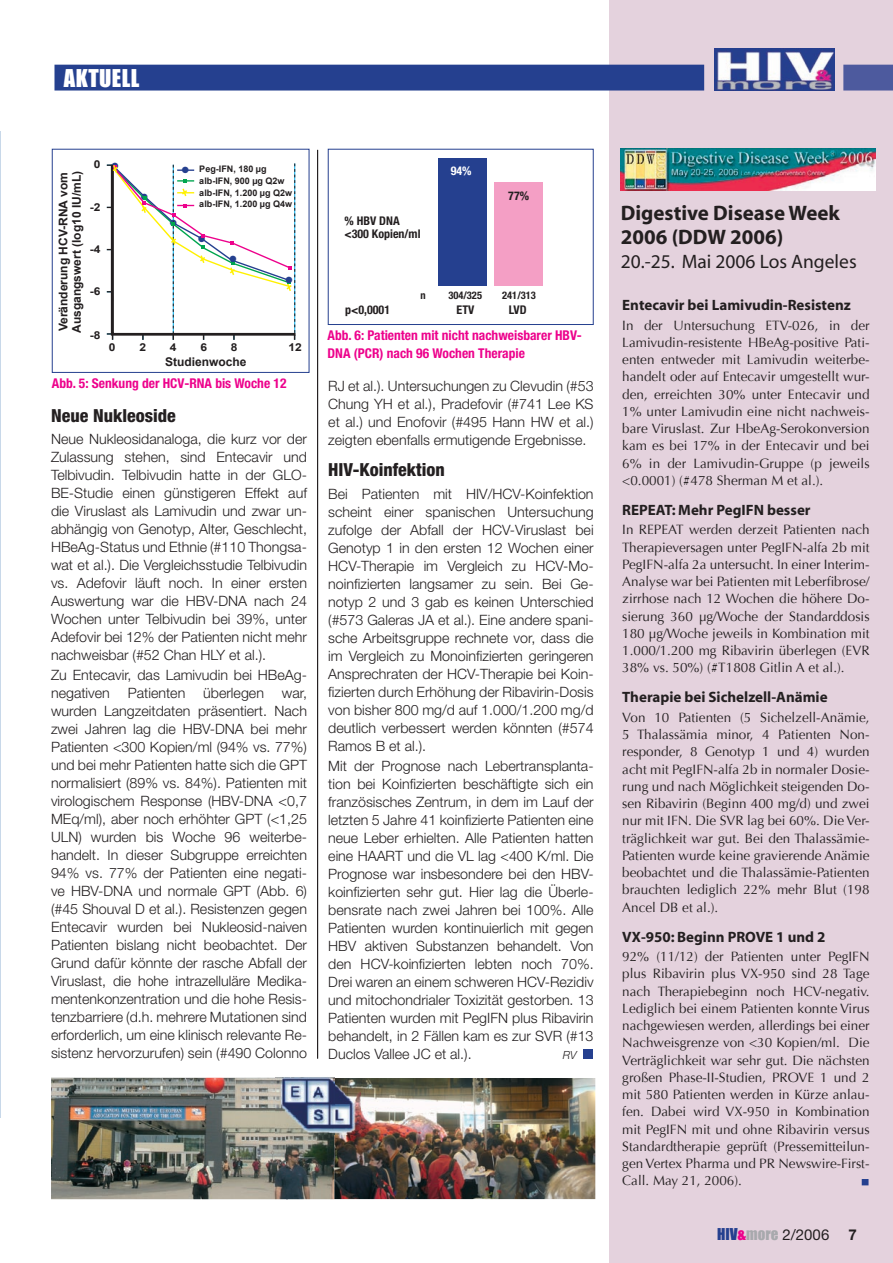
<style>
.page{position:relative;width:893px;height:1263px;background:#fff}
.page>*{position:absolute;margin:0;border:0;box-sizing:border-box;transform-origin:0 0}
.t1{font:22.5px "Impact";letter-spacing:.02em;color:#fff}
.t2{font:700 21px/24px "Myriad";color:#231f20}
.t3{font:19.5px "Myriad";color:#231f20}
.t4{font:800 condensed 18px "Helvetica Neue";color:#231f20}
.t5{font:700 15px "Myriad";color:#231f20}
.t6{font:15px "Helvetica Neue";color:#231f20}
.t7{font:700 15px "Helvetica Neue";color:#231f20}
.t8{font:300 14.25px/18px "Helvetica Neue";color:#231f20;text-align:justify}
.t9{font:13.5px/17.2px "Optima";color:#231f20;text-align:justify}
.t10{font:700 condensed 13.5px/18px "Helvetica Neue";color:#ed028c}
.t11{font:700 12px/13.5px "Arial";color:#231f20}
.t12{font:700 condensed 12px/13.5px "Helvetica Neue";color:#231f20}
.t13{font:700 condensed 12px "Helvetica Neue";color:#fff}
.t14{font:italic 300 11.25px "Helvetica Neue";color:#231f20}
.t15{font:700 10.95px "Arial";color:#231f20;scale:1.1 1}
.t16{font:700 condensed 10.5px "Helvetica Neue";color:#231f20}
.t17{font:700 9px/11.9px "Arial";color:#231f20}
.t18{font:9px "Zapf Dingbats ITC";color:#25408f}
.s1{font-family:"Impact";color:#25408f}
.s2{font-family:"Impact";color:#ed028c}
.s3{font-family:"Impact";color:#a8a9ad}
</style>
<div class="page">
<img style="left:334px;top:1078px;width:261px;height:121px">
<div style="left:609px;top:0;width:284px;height:1263px;background:#e4d2dd"></div>
<div style="left:55px;top:65px;width:648px;height:25px;background:#25408f"></div>
<div style="left:54px;top:65px;width:650px;height:26px;border:2px solid #25408f"></div>
<img style="left:714px;top:48px;width:120px;height:42px">
<svg style="left:843px;top:65px;width:50px;height:26px"></svg>
<svg style="left:0;top:131px;width:1px;height:987px"></svg>
<div style="left:52px;top:149px;width:257px;height:224px;border:1px solid #25408f"></div>
<div style="left:328px;top:149px;width:266px;height:176px;border:1px solid #25408f"></div>
<div style="left:439px;top:159px;width:48px;height:127px;background:#25408f"></div>
<div style="left:495px;top:182px;width:48px;height:104px;background:#f49fc5"></div>
<hr style="left:317px;top:150px;width:1px;height:908px;background:#231f20">
<svg style="left:107px;top:163px;width:189px;height:177px"></svg>
<div style="left:583px;top:1049px;width:10px;height:10px;background:#25408f"></div>
<img style="left:51px;top:1078px;width:236px;height:121px">
<img style="left:287px;top:1135px;width:47px;height:64px">
<img style="left:276px;top:1077px;width:85px;height:58px">
<img style="left:621px;top:148px;width:255px;height:42px">
<svg style="left:862px;top:1179px;width:6px;height:6px"></svg>
<h1 class="t1" style="left:64px;top:64px;width:77px">AKTUELL</h1>
<p class="t15" style="left:94px;top:158px;width:8px">0</p>
<p class="t11" style="left:56px;top:333px;width:164px;rotate:-90deg">Veränderung HCV-RNA vom<br>Ausgangswert (log10 IU/mL)</p>
<p class="t15" style="left:90px;top:201px;width:11px">-2</p>
<p class="t15" style="left:90px;top:243px;width:11px">-4</p>
<p class="t15" style="left:90px;top:285px;width:11px">-6</p>
<p class="t15" style="left:90px;top:329px;width:11px">-8</p>
<p class="t18" style="left:111px;top:162px;width:9px">●</p>
<p class="t15" style="left:109px;top:341px;width:8px">0</p>
<p class="t18" style="left:141px;top:193px;width:9px">●</p>
<p class="t18" style="left:182px;top:166px;width:9px">●</p>
<p class="t18" style="left:170px;top:218px;width:9px">●</p>
<p class="t17" style="left:199px;top:163px;width:94px">Peg-IFN, 180 µg alb-IFN, 900 µg Q2w alb-IFN, 1.200 µg Q2w alb-IFN, 1.200 µg Q4w</p>
<p class="t18" style="left:198px;top:235px;width:9px">●</p>
<p class="t18" style="left:230px;top:255px;width:9px">●</p>
<p class="t18" style="left:285px;top:275px;width:9px">●</p>
<p class="t15" style="left:139px;top:341px;width:8px">2</p>
<p class="t15" style="left:170px;top:341px;width:8px">4</p>
<p class="t15" style="left:200px;top:341px;width:8px">6</p>
<p class="t15" style="left:231px;top:341px;width:8px">8</p>
<p class="t15" style="left:288px;top:341px;width:14px">12</p>
<p class="t11" style="left:165px;top:355px;width:83px">Studienwoche</p>
<p class="t12" style="left:345px;top:213px;width:77px">% HBV DNA &lt;300 Kopien/ml</p>
<p class="t13" style="left:451px;top:163px;width:22px">94%</p>
<p class="t12" style="left:508px;top:189px;width:22px">77%</p>
<p class="t12" style="left:345px;top:303px;width:46px">p&lt;0,0001</p>
<p class="t16" style="left:420px;top:288px;width:7px">n</p>
<p class="t16" style="left:448px;top:288px;width:35px">304/325</p>
<p class="t16" style="left:502px;top:288px;width:35px">241/313</p>
<p class="t12" style="left:457px;top:302px;width:19px">ETV</p>
<p class="t12" style="left:509px;top:302px;width:19px">LVD</p>
<p class="t10" style="left:328px;top:326px;width:256px">Abb. 6: Patienten mit nicht nachweisbarer HBV-<br>DNA (PCR) nach 96 Wochen Therapie</p>
<p class="t10" style="left:52px;top:374px;width:236px">Abb. 5: Senkung der HCV-RNA bis Woche 12</p>
<p class="t8" style="left:328px;top:376px;width:267px">RJ et al.). Untersuchungen zu Clevudin (#53<br>Chung YH et al.), Pradefovir (#741 Lee KS et al.) und Enofovir (#495 Hann HW et al.) zeigten ebenfalls ermutigende Ergebnisse.</p>
<p class="t4" style="left:328px;top:459px;width:118px">HIV-Koinfektion</p>
<p class="t8" style="left:328px;top:484px;width:267px">Bei Patienten mit HIV/HCV-Koinfektion scheint einer spanischen Untersuchung zufolge der Abfall der HCV-Viruslast bei Genotyp 1 in den ersten 12 Wochen einer HCV-Therapie im Vergleich zu HCV-Mo&shy;noinfizierten langsamer zu sein. Bei Ge&shy;notyp 2 und 3 gab es keinen Unterschied (#573 Galeras JA et al.). Eine andere spani&shy;sche Arbeitsgruppe rechnete vor, dass die im Vergleich zu Monoinfizierten geringeren Ansprechraten der HCV-Therapie bei Koin&shy;fizierten durch Erhöhung der Ribavirin-Dosis von bisher 800 mg/d auf 1.000/1.200 mg/d deutlich verbessert werden könnten (#574<br>Ramos B et al.).</p>
<p class="t8" style="left:328px;top:756px;width:267px">Mit der Prognose nach Lebertransplanta&shy;tion bei Koinfizierten beschäftigte sich ein französisches Zentrum, in dem im Lauf der letzten 5 Jahre 41 koinfizierte Patienten eine neue Leber erhielten. Alle Patienten hatten eine HAART und die VL lag &lt;400 K/ml. Die Prognose war insbesondere bei den HBV&shy;koinfizierten sehr gut. Hier lag die Überle&shy;bensrate nach zwei Jahren bei 100%. Alle Patienten wurden kontinuierlich mit gegen HBV aktiven Substanzen behandelt. Von den HCV-koinfizierten lebten noch 70%.<br>Drei waren an einem schweren HCV-Rezidiv und mitochondrialer Toxizität gestorben. 13<br>Patienten wurden mit PegIFN plus Ribavirin behandelt, in 2 Fällen kam es zur SVR (#13<br>Duclos Vallee JC et al.).</p>
<p class="t4" style="left:51px;top:404px;width:126px">Neue Nukleoside</p>
<p class="t8" style="left:51px;top:430px;width:257px">Neue Nukleosidanaloga, die kurz vor der Zulassung stehen, sind Entecavir und Telbivudin. Telbivudin hatte in der GLO-BE-Studie einen günstigeren Effekt auf die Viruslast als Lamivudin und zwar un&shy;abhängig von Genotyp, Alter, Geschlecht, HBeAg-Status und Ethnie (#110 Thongsa&shy;wat et al.). Die Vergleichsstudie Telbivudin vs. Adefovir läuft noch. In einer ersten Auswertung war die HBV-DNA nach 24<br>Wochen unter Telbivudin bei 39%, unter Adefovir bei 12% der Patienten nicht mehr nachweisbar (#52 Chan HLY et al.).</p>
<p class="t8" style="left:51px;top:666px;width:257px">Zu Entecavir, das Lamivudin bei HBeAg&shy;negativen</p>
<p class="t8" style="left:128px;top:684px;width:59px">Patienten</p>
<p class="t8" style="left:203px;top:684px;width:62px">überlegen</p>
<p class="t8" style="left:51px;top:684px;width:257px;text-indent:231px">war, wurden Langzeitdaten präsentiert. Nach zwei Jahren lag die HBV-DNA bei mehr Patienten &lt;300 Kopien/ml (94% vs. 77%) und bei mehr Patienten hatte sich die GPT normalisiert (89% vs. 84%). Patienten mit virologischem Response (HBV-DNA &lt;0,7<br>MEq/ml), aber noch erhöhter GPT (&lt;1,25<br>ULN) wurden bis Woche 96 weiterbe&shy;handelt. In dieser Subgruppe erreichten 94% vs. 77% der Patienten eine negati&shy;ve HBV-DNA und normale GPT (Abb. 6) (#45 Shouval D et al.). Resistenzen gegen Entecavir wurden bei Nukleosid-naiven Patienten bislang nicht beobachtet. Der Grund dafür könnte der rasche Abfall der Viruslast, die hohe intrazelluläre Medika&shy;mentenkonzentration und die hohe Resis&shy;tenzbarriere (d.h. mehrere Mutationen sind erforderlich, um eine klinisch relevante Re&shy;sistenz hervorzurufen) sein (#490 Colonno</p>
<p class="t14" style="left:563px;top:1048px;width:15px">RV</p>
<h2 class="t2" style="left:621px;top:202px;width:221px">Digestive Disease Week<br>2006 (DDW 2006)</h2>
<h3 class="t3" style="left:621px;top:252px;width:237px">20.-25. Mai 2006 Los Angeles</h3>
<p class="t5" style="left:622px;top:297px;width:230px">Entecavir bei Lamivudin-Resistenz</p>
<p class="t9" style="left:622px;top:317px;width:249px">In der Untersuchung ETV-026, in der Lamivudin-resistente HBeAg-positive Pati&shy;enten entweder mit Lamivudin weiterbe&shy;handelt oder auf Entecavir umgestellt wur&shy;den, erreichten 30% unter Entecavir und 1% unter Lamivudin eine nicht nachweis&shy;bare Viruslast. Zur HbeAg-Serokonversion kam es bei 17% in der Entecavir und bei 6% in der Lamivudin-Gruppe (p jeweils &lt;0.0001) (#478 Sherman M et al.).</p>
<p class="t5" style="left:622px;top:502px;width:190px">REPEAT: Mehr PegIFN besser</p>
<p class="t9" style="left:622px;top:521px;width:249px">In REPEAT werden derzeit Patienten nach Therapieversagen unter PegIFN-alfa 2b mit PegIFN-alfa 2a untersucht. In einer Interim-Analyse war bei Patienten mit Leberfibrose/ zirrhose nach 12 Wochen die höhere Do&shy;sierung 360 µg/Woche der Standarddosis 180 µg/Woche jeweils in Kombination mit 1.000/1.200 mg Ribavirin überlegen (EVR 38% vs. 50%) (#T1808 Gitlin A et al.).</p>
<p class="t5" style="left:622px;top:690px;width:207px">Therapie bei Sichelzell-Anämie</p>
<p class="t9" style="left:622px;top:709px;width:249px">Von 10 Patienten (5 Sichelzell-Anämie, 5 Thalassämia minor, 4 Patienten Non&shy;responder, 8 Genotyp 1 und 4) wurden acht mit PegIFN-alfa 2b in normaler Dosie&shy;rung und nach Möglichkeit steigenden Do&shy;sen Ribavirin (Beginn 400 mg/d) und zwei nur mit IFN. Die SVR lag bei 60%. Die Ver&shy;träglichkeit war gut. Bei den Thalassämie-Patienten wurde keine gravierende Anämie beobachtet und die Thalassämie-Patienten brauchten lediglich 22% mehr Blut (198<br>Ancel DB et al.).</p>
<p class="t5" style="left:622px;top:929px;width:205px">VX-950: Beginn PROVE 1 und 2</p>
<p class="t9" style="left:622px;top:948px;width:249px">92% (11/12) der Patienten unter PegIFN plus Ribavirin plus VX-950 sind 28 Tage nach Therapiebeginn noch HCV-negativ.<br>Lediglich bei einem Patienten konnte Virus nachgewiesen werden, allerdings bei einer Nachweisgrenze von &lt;30 Kopien/ml. Die Verträglichkeit war sehr gut. Die nächsten großen Phase-II-Studien, PROVE 1 und 2 mit 580 Patienten werden in Kürze anlau&shy;fen. Dabei wird VX-950 in Kombination mit PegIFN mit und ohne Ribavirin versus Standardtherapie geprüft (Pressemitteilun&shy;gen Vertex Pharma und PR Newswire-First-Call. May 21, 2006).</p>
<p class="t6" style="left:717px;top:1225px;width:114px"><span class="s1">HIV</span><span class="s2">&amp;</span><span class="s3">more</span> 2/2006</p>
<p class="t7" style="left:848px;top:1226px;width:10px">7</p>
</div>
